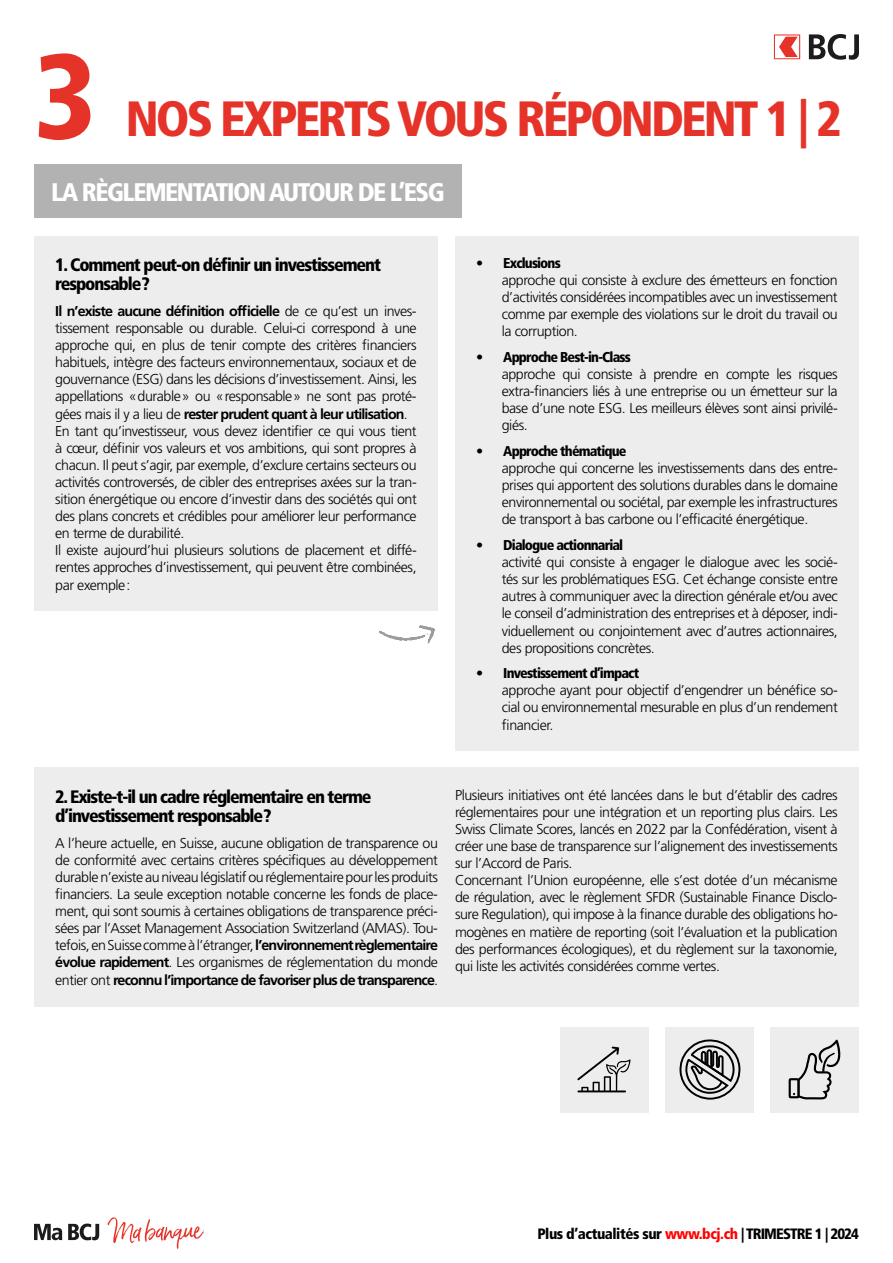
<style>
.page{position:relative;width:893px;height:1263px;background:#fff}
.page>*{position:absolute;margin:0;border:0;box-sizing:border-box;transform-origin:0 0}
.t1{font:900 condensed 120px "Frutiger LT Std";color:#e63329}
.t2{font:900 condensed 49.5px "Frutiger LT Std";letter-spacing:-.06em;color:#e63329}
.t3{font:900 condensed 25.5px "Frutiger LT Std";letter-spacing:-.06em;color:#fff}
.t4{font:900 condensed 18px/19.5px "Frutiger LT Std";letter-spacing:-.06em;color:#000}
.t5{font:900 condensed 15px "Frutiger LT Std";letter-spacing:-.03em;color:#000}
.t6{font:300 14.25px/17.1px "Frutiger LT Std";letter-spacing:-.03em;color:#000;text-align:justify}
.t7{font:900 condensed 14.25px "Frutiger LT Std";letter-spacing:-.06em;color:#000}
.s1{font-weight:700}
.s2{color:#f00}
</style>
<div class="page">
<svg style="left:68px;top:1223px;width:31px;height:17px"></svg>
<svg style="left:34px;top:1224px;width:28px;height:16px"></svg>
<svg style="left:108px;top:1217px;width:96px;height:32px"></svg>
<svg style="left:774px;top:34px;width:26px;height:25px"></svg>
<svg style="left:809px;top:34px;width:50px;height:26px"></svg>
<div style="left:665px;top:1027px;width:89px;height:85px;background:#ededed"></div>
<div style="left:770px;top:1027px;width:89px;height:85px;background:#ededed"></div>
<div style="left:34px;top:165px;width:428px;height:53px;background:#b3b2b2"></div>
<div style="left:34px;top:236px;width:404px;height:375px;background:#ededed"></div>
<div style="left:455px;top:236px;width:404px;height:515px;background:#ededed"></div>
<div style="left:34px;top:768px;width:825px;height:239px;background:#ededed"></div>
<svg style="left:379px;top:625px;width:56px;height:19px"></svg>
<svg style="left:679px;top:1039px;width:62px;height:61px"></svg>
<svg style="left:789px;top:1040px;width:52px;height:59px"></svg>
<div style="left:559px;top:1027px;width:89px;height:85px;background:#ededed"></div>
<svg style="left:577px;top:1046px;width:53px;height:46px"></svg>
<h1 class="t1" style="left:34px;top:25px;width:64px">3</h1>
<h2 class="t2" style="left:126px;top:89px;width:718px">NOS EXPERTS VOUS RÉPONDENT 1 | 2</h2>
<h3 class="t3" style="left:51px;top:177px;width:395px">LA RÈGLEMENTATION AUTOUR DE L’ESG</h3>
<p class="t4" style="left:55px;top:255px;width:327px">1. Comment peut-on définir un investissement responsable?</p>
<p class="t6" style="left:55px;top:303px;width:363px;text-align:left"><span class="s1">Il n’existe aucune définition officielle</span> de ce qu’est un inves&shy;tissement responsable ou durable. Celui-ci correspond à une approche qui, en plus de tenir compte des critères financiers habituels, intègre des facteurs environnementaux, sociaux et de gouvernance (ESG) dans les décisions d’investissement. Ainsi, les appellations «durable» ou «responsable» ne sont pas proté&shy;gées mais il y a lieu de <span class="s1">rester prudent quant à leur utilisation</span>.<br>En tant qu’investisseur, vous devez identifier ce qui vous tient à cœur, définir vos valeurs et vos ambitions, qui sont propres à chacun. Il peut s’agir, par exemple, d’exclure certains secteurs ou activités controversés, de cibler des entreprises axées sur la tran&shy;sition énergétique ou encore d’investir dans des sociétés qui ont des plans concrets et crédibles pour améliorer leur performance en terme de durabilité.<br>Il existe aujourd’hui plusieurs solutions de placement et diffé&shy;rentes approches d’investissement, qui peuvent être combinées, par exemple:</p>
<p class="t7" style="left:476px;top:254px;width:86px">• Exclusions</p>
<p class="t6" style="left:502px;top:272px;width:337px">approche qui consiste à exclure des émetteurs en fonction d’activités considérées incompatibles avec un investissement comme par exemple des violations sur le droit du travail ou la corruption.</p>
<p class="t7" style="left:476px;top:348px;width:156px">• Approche Best-in-Class</p>
<p class="t6" style="left:502px;top:366px;width:337px">approche qui consiste à prendre en compte les risques extra-financiers liés à une entreprise ou un émetteur sur la base d’une note ESG. Les meilleurs élèves sont ainsi privilé&shy;giés.</p>
<p class="t7" style="left:476px;top:442px;width:152px">• Approche thématique</p>
<p class="t6" style="left:502px;top:460px;width:337px">approche qui concerne les investissements dans des entre&shy;prises qui apportent des solutions durables dans le domaine environnemental ou sociétal, par exemple les infrastructures de transport à bas carbone ou l’efficacité énergétique.</p>
<p class="t7" style="left:476px;top:536px;width:148px">• Dialogue actionnarial</p>
<p class="t6" style="left:502px;top:554px;width:337px">activité qui consiste à engager le dialogue avec les socié&shy;tés sur les problématiques ESG. Cet échange consiste entre autres à communiquer avec la direction générale et/ou avec le conseil d’administration des entreprises et à déposer, indi&shy;viduellement ou conjointement avec d’autres actionnaires, des propositions concrètes.</p>
<p class="t7" style="left:476px;top:665px;width:164px">• Investissement d’impact</p>
<p class="t6" style="left:502px;top:682px;width:337px">approche ayant pour objectif d’engendrer un bénéfice so&shy;cial ou environnemental mesurable en plus d’un rendement financier.</p>
<p class="t4" style="left:55px;top:786px;width:318px">2. Existe-t-il un cadre réglementaire en terme d’investissement responsable?</p>
<p class="t6" style="left:55px;top:834px;width:384px">A l’heure actuelle, en Suisse, aucune obligation de transparence ou de conformité avec certains critères spécifiques au développement durable n’existe au niveau législatif ou réglementaire pour les produits financiers. La seule exception notable concerne les fonds de place&shy;ment, qui sont soumis à certaines obligations de transparence préci&shy;sées par l’Asset Management Association Switzerland (AMAS). Tou&shy;tefois, en Suisse comme à l’étranger, <span class="s1">l’environnement règlementaire évolue rapidement</span>. Les organismes de réglementation du monde entier ont <span class="s1">reconnu l’importance de favoriser plus de transparence</span>.</p>
<p class="t6" style="left:455px;top:786px;width:384px;text-align:left">Plusieurs initiatives ont été lancées dans le but d’établir des cadres réglementaires pour une intégration et un reporting plus clairs. Les Swiss Climate Scores, lancés en 2022 par la Confédération, visent à créer une base de transparence sur l’alignement des investissements sur l’Accord de Paris.<br>Concernant l’Union européenne, elle s’est dotée d’un mécanisme de régulation, avec le règlement SFDR (Sustainable Finance Disclo&shy;sure Regulation), qui impose à la finance durable des obligations ho&shy;mogènes en matière de reporting (soit l’évaluation et la publication des performances écologiques), et du règlement sur la taxonomie, qui liste les activités considérées comme vertes.</p>
<p class="t5" style="left:537px;top:1224px;width:323px">Plus d’actualités sur <span class="s2">www.bcj.ch</span> |TRIMESTRE 1 | 2024</p>
</div>
